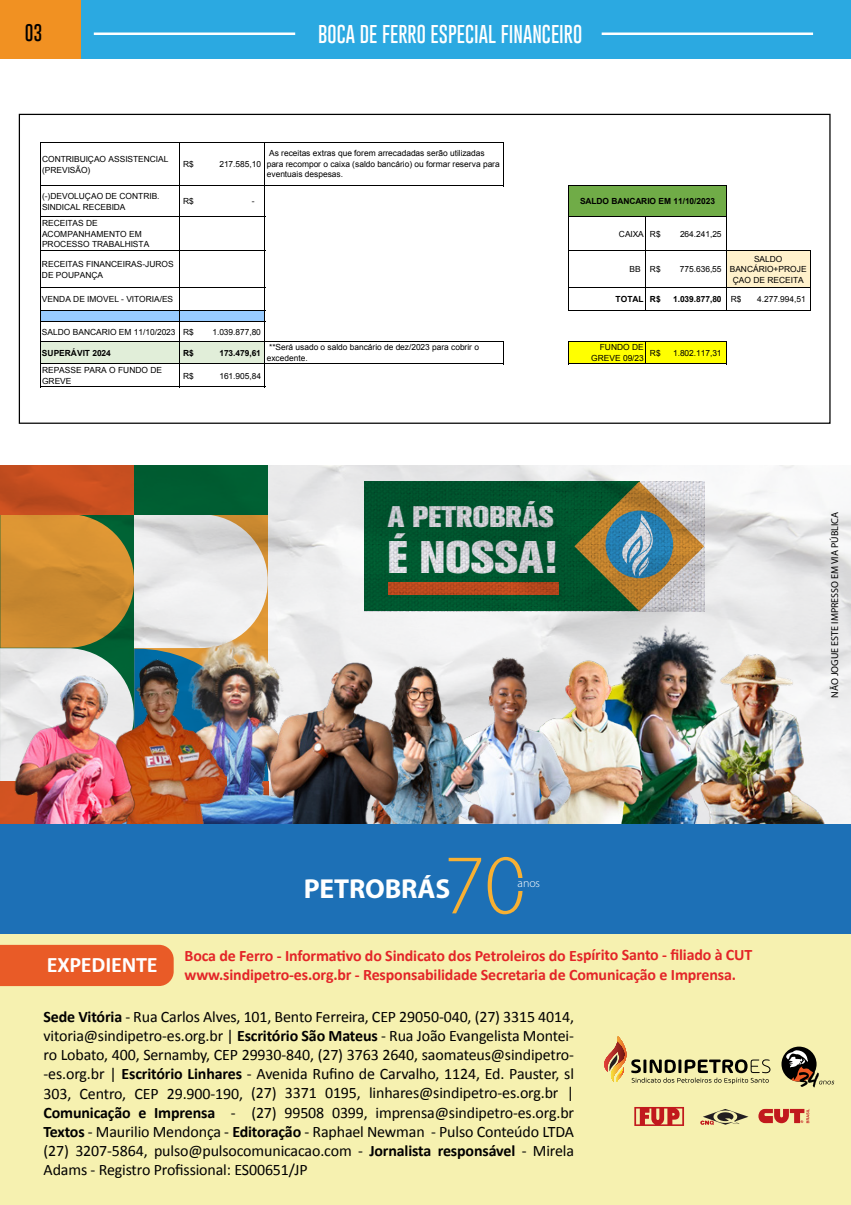
<style>
.page{position:relative;width:851px;height:1205px;background:#fff}
.page>*{position:absolute;margin:0;border:0;box-sizing:border-box;transform-origin:0 0}
.t1{font:300 85.5px "Myriad Pro";color:#f7b033}
.t2{font:800 45.38px "Akzidenz Grotesk BQ";color:#fff}
.t3{font:800 29.5px "Akzidenz Grotesk BQ";color:#fff}
.t4{font:700 27.5px "Myriad Pro";letter-spacing:-.01em;color:#fff}
.t5{font:700 22.12px "Calibri";letter-spacing:-.01em;color:#fff}
.t6{font:100 18.75px "Gobold";color:#fff}
.t7{font:100 17.5px "Gobold";color:#010000}
.t8{font:16px/19.1px "Calibri";letter-spacing:-.01em;color:#010000;text-align:justify}
.t9{font:700 16px/19.1px "Calibri";letter-spacing:-.01em;color:#e32528}
.t10{font:300 12px "Myriad Pro";color:#fff}
.t11{font:10px "Myriad Pro";color:#000}
.t12{font:8.38px/10.8px "Arial";color:#000}
.t13{font:700 8.38px "Arial";letter-spacing:-.005em;color:#000}
.s1{font-weight:400}
.s2{font-weight:700}
</style>
<div class="page">
<div style="left:0;top:0;width:850px;height:59px;background:#2ba9e1"></div>
<div style="left:0;top:0;width:80px;height:58px;background:#f19122"></div>
<hr style="left:601px;top:33px;width:211px;height:2px;background:#fff">
<hr style="left:94px;top:33px;width:201px;height:2px;background:#fff">
<div style="left:0;top:931px;width:850px;height:274px;background:#f6f1b0"></div>
<div style="left:0;top:945px;width:174px;height:41px;background:#e95b27"></div>
<svg style="left:634px;top:1107px;width:50px;height:19px"></svg>
<svg style="left:758px;top:1109px;width:51px;height:14px"></svg>
<svg style="left:700px;top:1109px;width:48px;height:16px"></svg>
<div style="left:568px;top:186px;width:158px;height:31px;background:#70ac47"></div>
<div style="left:726px;top:251px;width:84px;height:37px;background:#fff1cb"></div>
<div style="left:41px;top:310px;width:224px;height:12px;background:#98cbff"></div>
<div style="left:41px;top:341px;width:224px;height:23px;background:#e1eed9"></div>
<div style="left:568px;top:341px;width:158px;height:23px;background:#ff0"></div>
<hr style="left:41px;top:185px;width:462px;height:1px;background:#000">
<hr style="left:41px;top:216px;width:224px;height:1px;background:#000">
<hr style="left:41px;top:250px;width:224px;height:1px;background:#000">
<hr style="left:569px;top:250px;width:156px;height:1px;background:#000">
<hr style="left:725px;top:186px;width:1px;height:64px;background:#000">
<hr style="left:41px;top:287px;width:224px;height:1px;background:#000">
<hr style="left:569px;top:287px;width:156px;height:1px;background:#000">
<hr style="left:41px;top:310px;width:224px;height:1px;background:#000">
<hr style="left:569px;top:310px;width:156px;height:1px;background:#000">
<hr style="left:502px;top:143px;width:1px;height:43px;background:#000">
<hr style="left:41px;top:341px;width:462px;height:1px;background:#000">
<hr style="left:568px;top:185px;width:1px;height:126px;background:#000">
<hr style="left:569px;top:341px;width:75px;height:1px;background:#000">
<hr style="left:644px;top:217px;width:1px;height:94px;background:#000">
<hr style="left:725px;top:250px;width:1px;height:60px;background:#000">
<hr style="left:41px;top:363px;width:462px;height:1px;background:#000">
<hr style="left:569px;top:363px;width:75px;height:1px;background:#000">
<hr style="left:40px;top:142px;width:1px;height:245px;background:#000">
<hr style="left:178px;top:143px;width:1px;height:244px;background:#000">
<hr style="left:264px;top:143px;width:1px;height:244px;background:#000">
<svg style="left:568px;top:341px;width:1px;height:23px"></svg>
<hr style="left:809px;top:251px;width:1px;height:60px;background:#000">
<hr style="left:41px;top:142px;width:462px;height:1px;background:#000">
<hr style="left:569px;top:185px;width:157px;height:1px;background:#000">
<hr style="left:569px;top:216px;width:157px;height:1px;background:#000">
<hr style="left:726px;top:250px;width:84px;height:1px;background:#000">
<hr style="left:726px;top:287px;width:84px;height:1px;background:#000">
<hr style="left:725px;top:310px;width:85px;height:1px;background:#000">
<hr style="left:41px;top:321px;width:224px;height:1px;background:#000">
<hr style="left:645px;top:341px;width:81px;height:1px;background:#000">
<hr style="left:644px;top:363px;width:82px;height:1px;background:#000">
<hr style="left:41px;top:386px;width:224px;height:1px;background:#000">
<img style="left:0;top:465px;width:850px;height:469px">
<img style="left:485px;top:605px;width:267px;height:45px">
<img style="left:363px;top:630px;width:298px;height:194px">
<img style="left:118px;top:567px;width:245px;height:257px">
<img style="left:363px;top:654px;width:134px;height:169px">
<img style="left:270px;top:657px;width:129px;height:167px">
<img style="left:161px;top:657px;width:65px;height:167px">
<img style="left:2px;top:639px;width:159px;height:185px">
<img style="left:543px;top:650px;width:307px;height:174px">
<div style="left:0;top:824px;width:850px;height:109px;background:#1d70b6"></div>
<svg style="left:631px;top:1059px;width:139px;height:25px"></svg>
<hr style="left:601px;top:1036px;width:3px;height:46px;background:#e64038">
<hr style="left:604px;top:1036px;width:1px;height:46px;background:#e33f37">
<hr style="left:605px;top:1036px;width:1px;height:46px;background:#dd3d35">
<hr style="left:606px;top:1036px;width:1px;height:46px;background:#d73b34">
<hr style="left:607px;top:1036px;width:1px;height:46px;background:#d23831">
<hr style="left:608px;top:1036px;width:1px;height:46px;background:#cd3730">
<hr style="left:609px;top:1036px;width:1px;height:46px;background:#c6352e">
<svg style="left:608px;top:1061px;width:2px;height:21px"></svg>
<hr style="left:610px;top:1036px;width:1px;height:46px;background:#f5e73a">
<hr style="left:611px;top:1036px;width:1px;height:46px;background:#f6de39">
<hr style="left:612px;top:1036px;width:1px;height:46px;background:#f5d538">
<hr style="left:613px;top:1036px;width:1px;height:46px;background:#f5cc37">
<hr style="left:614px;top:1036px;width:1px;height:46px;background:#f4c336">
<hr style="left:615px;top:1036px;width:1px;height:46px;background:#f4ba35">
<hr style="left:616px;top:1036px;width:1px;height:46px;background:#f3b234">
<hr style="left:617px;top:1036px;width:1px;height:46px;background:#f3a933">
<hr style="left:618px;top:1036px;width:1px;height:46px;background:#f19e32">
<hr style="left:619px;top:1036px;width:1px;height:46px;background:#f19532">
<hr style="left:620px;top:1036px;width:1px;height:46px;background:#ef8c31">
<hr style="left:621px;top:1036px;width:1px;height:46px;background:#ef832f">
<hr style="left:622px;top:1036px;width:1px;height:46px;background:#ed7b2e">
<hr style="left:623px;top:1036px;width:1px;height:46px;background:#ec722d">
<hr style="left:624px;top:1036px;width:1px;height:46px;background:#eb682b">
<hr style="left:625px;top:1036px;width:1px;height:46px;background:#e95f2a">
<div style="left:626px;top:1036px;width:6px;height:46px;background:#f6f1b0"></div>
<svg style="left:781px;top:1046px;width:35px;height:35px"></svg>
<svg style="left:786px;top:1050px;width:48px;height:37px"></svg>
<p class="t7" style="left:25px;top:21px;width:19px">03</p>
<p class="t6" style="left:318px;top:21px;width:265px">BOCA DE FERRO ESPECIAL FINANCEIRO</p>
<p class="t12" style="left:267px;top:148px;width:234px">As receitas extras que forem arrecadadas serão utilizadas para recompor o caixa (saldo bancário) ou formar reserva para eventuais despesas.</p>
<p class="t12" style="left:42px;top:154px;width:128px">CONTRIBUIÇAO ASSISTENCIAL (PREVISÃO)</p>
<p class="t12" style="left:183px;top:159px;width:12px">R$</p>
<p class="t12" style="left:219px;top:159px;width:43px">217.585,10</p>
<p class="t12" style="left:42px;top:191px;width:119px">(-)DEVOLUÇAO DE CONTRIB.<br>SINDICAL RECEBIDA</p>
<p class="t12" style="left:183px;top:196px;width:12px">R$</p>
<p class="t12" style="left:252px;top:196px;width:4px">-</p>
<p class="t12" style="left:42px;top:218px;width:109px">RECEITAS DE<br>ACOMPANHAMENTO EM<br>PROCESSO TRABALHISTA</p>
<p class="t12" style="left:619px;top:228px;width:43px">CAIXA R$</p>
<p class="t12" style="left:680px;top:228px;width:43px">264.241,25</p>
<p class="t12" style="left:42px;top:259px;width:133px">RECEITAS FINANCEIRAS-JUROS<br>DE POUPANÇA</p>
<p class="t12" style="left:629px;top:264px;width:33px">BB R$</p>
<p class="t12" style="left:680px;top:264px;width:43px">775.636,55</p>
<p class="t12" style="left:729px;top:253px;width:78px;text-align:center">SALDO<br>BANCÁRIO+PROJE<br>ÇAO DE RECEITA</p>
<p class="t12" style="left:42px;top:294px;width:133px">VENDA DE IMOVEL - VITORIA/ES</p>
<p class="t13" style="left:615px;top:294px;width:47px">TOTAL R$</p>
<p class="t13" style="left:673px;top:294px;width:70px">1.039.877,80 <span class="s1">R$</span></p>
<p class="t12" style="left:757px;top:294px;width:50px">4.277.994,51</p>
<p class="t12" style="left:42px;top:326px;width:153px">SALDO BANCARIO EM 11/10/2023 R$</p>
<p class="t12" style="left:212px;top:326px;width:50px">1.039.877,80</p>
<p class="t13" style="left:42px;top:347px;width:70px">SUPERÁVIT 2024</p>
<p class="t13" style="left:183px;top:347px;width:12px">R$</p>
<p class="t13" style="left:219px;top:347px;width:43px">173.479,61</p>
<p class="t12" style="left:591px;top:342px;width:54px;text-align:right">FUNDO DE<br>GREVE 09/23</p>
<p class="t12" style="left:650px;top:347px;width:12px">R$</p>
<p class="t12" style="left:673px;top:347px;width:50px">1.802.117,31</p>
<p class="t12" style="left:42px;top:365px;width:122px">REPASSE PARA O FUNDO DE<br>GREVE</p>
<p class="t12" style="left:183px;top:370px;width:12px">R$</p>
<p class="t12" style="left:219px;top:370px;width:43px">161.905,84</p>
<p class="t13" style="left:580px;top:195px;width:136px">SALDO BANCARIO EM 11/10/2023</p>
<p class="t12" style="left:267px;top:341px;width:214px">**Será usado o saldo bancário de dez/2023 para cobrir o excedente.</p>
<h3 class="t3" style="left:388px;top:499px;width:168px">A PETROBRÁS</h3>
<h2 class="t2" style="left:388px;top:531px;width:171px">É NOSSA!</h2>
<p class="t11" style="left:828px;top:698px;width:188px;rotate:-90deg">NÃO JOGUE ESTE IMPRESSO EM VIA PÚBLICA</p>
<h3 class="t5" style="left:47px;top:949px;width:112px">EXPEDIENTE</h3>
<h1 class="t1" style="left:443px;top:833px;width:84px">70</h1>
<h3 class="t4" style="left:304px;top:870px;width:148px">PETROBRÁS</h3>
<p class="t10" style="left:517px;top:876px;width:24px">anos</p>
<p class="t9" style="left:184px;top:945px;width:569px">Boca de Ferro - Informativo do Sindicato dos Petroleiros do Espírito Santo - filiado à CUT www.sindipetro-es.org.br - Responsabilidade Secretaria de Comunicação e Imprensa.</p>
<p class="t8" style="left:43px;top:1006px;width:532px"><span class="s2">Sede Vitória</span> - Rua Carlos Alves, 101, Bento Ferreira, CEP 29050-040, (27) 3315 4014, vitoria@sindipetro-es.org.br | <span class="s2">Escritório São Mateus</span> - Rua João Evangelista Montei&shy;ro Lobato, 400, Sernamby, CEP 29930-840, (27) 3763 2640, saomateus@sindipetro--es.org.br | <span class="s2">Escritório Linhares</span> - Avenida Rufino de Carvalho, 1124, Ed. Pauster, sl 303, Centro, CEP 29.900-190, (27) 3371 0195, linhares@sindipetro-es.org.br | <span class="s2">Comunicação e Imprensa</span> - (27) 99508 0399, imprensa@sindipetro-es.org.br <span class="s2">Textos</span> - Maurilio Mendonça - <span class="s2">Editoração</span> - Raphael Newman - Pulso Conteúdo LTDA (27) 3207-5864, pulso@pulsocomunicacao.com - <span class="s2">Jornalista responsável</span> - Mirela Adams - Registro Profissional: ES00651/JP</p>
</div>
